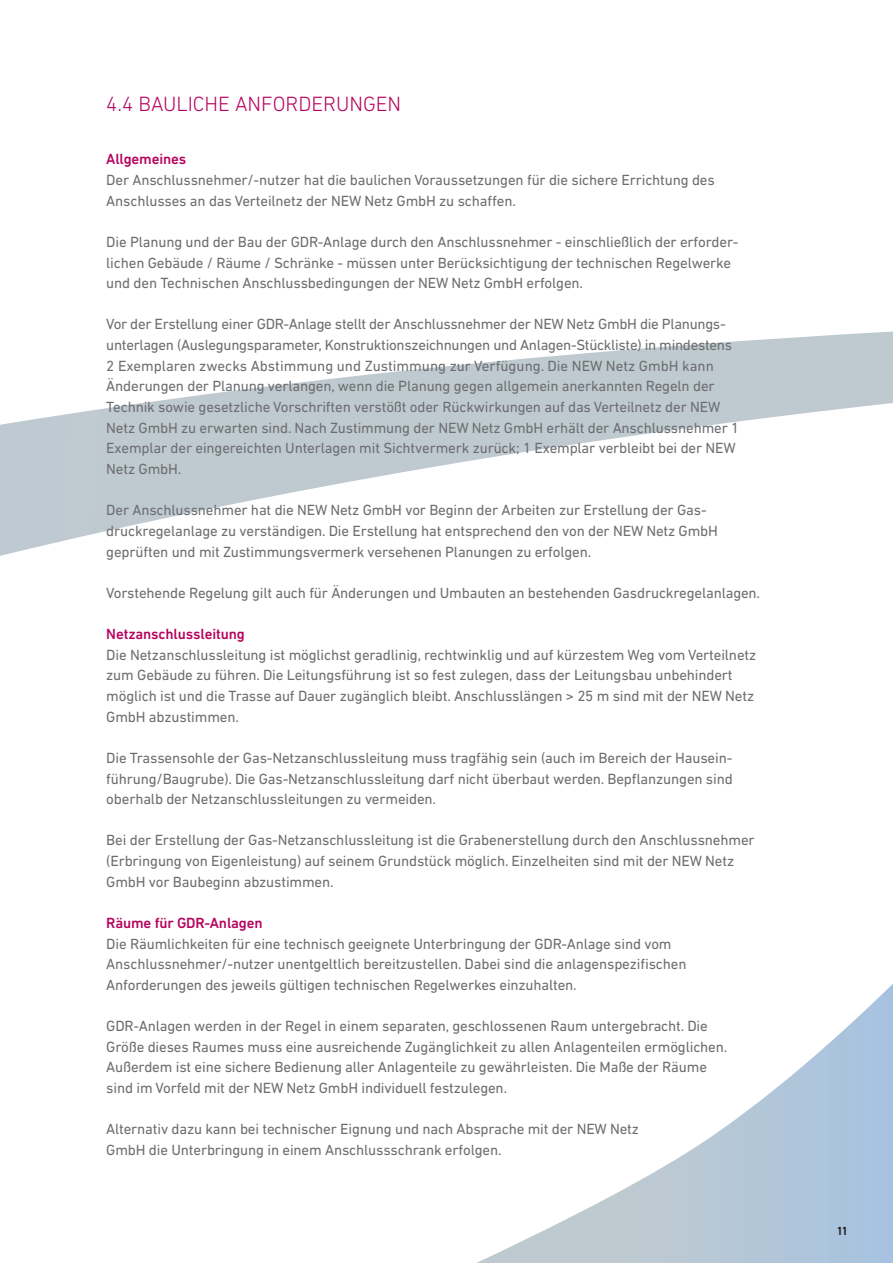
<style>
.page{position:relative;width:893px;height:1263px;background:#fff}
.page>*{position:absolute;margin:0;border:0;box-sizing:border-box;transform-origin:0 0}
.t1{font:300 21px "DIN Next LT Pro";color:#b6025e}
.t2{font:15px/20.7px "DIN Next LT Pro";letter-spacing:-.01em;color:#6c6d70}
.t3{font:500 15px "DIN Next LT Pro";letter-spacing:-.01em;color:#b6025e}
.t4{font:700 condensed 12px "DIN Next LT Pro";color:#231f20}
</style>
<div class="page">
<svg style="left:477px;top:984px;width:416px;height:279px"></svg>
<svg style="left:0;top:331px;width:893px;height:225px"></svg>
<h1 class="t1" style="left:106px;top:92px;width:296px">4.4 BAULICHE ANFORDERUNGEN</h1>
<p class="t3" style="left:106px;top:151px;width:82px">Allgemeines</p>
<p class="t2" style="left:106px;top:169px;width:610px">Der Anschlussnehmer/-nutzer hat die baulichen Voraussetzungen für die sichere Errichtung des<br>Anschlusses an das Verteilnetz der NEW Netz GmbH zu schaffen.</p>
<p class="t2" style="left:106px;top:231px;width:634px">Die Planung und der Bau der GDR-Anlage durch den Anschlussnehmer - einschließlich der erforder&shy;lichen Gebäude / Räume / Schränke - müssen unter Berücksichtigung der technischen Regelwerke und den Technischen Anschlussbedingungen der NEW Netz GmbH erfolgen.</p>
<p class="t2" style="left:106px;top:314px;width:634px">Vor der Erstellung einer GDR-Anlage stellt der Anschlussnehmer der NEW Netz GmbH die Planungs&shy;unterlagen (Auslegungsparameter, Konstruktionszeichnungen und Anlagen-Stückliste) in mindestens 2 Exemplaren zwecks Abstimmung und Zustimmung zur Verfügung. Die NEW Netz GmbH kann Änderungen der Planung verlangen, wenn die Planung gegen allgemein anerkannten Regeln der Technik sowie gesetzliche Vorschriften verstößt oder Rückwirkungen auf das Verteilnetz der NEW Netz GmbH zu erwarten sind. Nach Zustimmung der NEW Netz GmbH erhält der Anschlussnehmer 1<br>Exemplar der eingereichten Unterlagen mit Sichtvermerk zurück; 1 Exemplar verbleibt bei der NEW Netz GmbH.</p>
<p class="t2" style="left:106px;top:500px;width:613px">Der Anschlussnehmer hat die NEW Netz GmbH vor Beginn der Arbeiten zur Erstellung der Gas&shy;druckregelanlage zu verständigen. Die Erstellung hat entsprechend den von der NEW Netz GmbH geprüften und mit Zustimmungsvermerk versehenen Planungen zu erfolgen.</p>
<p class="t2" style="left:106px;top:582px;width:655px">Vorstehende Regelung gilt auch für Änderungen und Umbauten an bestehenden Gasdruckregelanlagen.</p>
<p class="t3" style="left:106px;top:625px;width:140px">Netzanschlussleitung</p>
<p class="t2" style="left:106px;top:644px;width:651px">Die Netzanschlussleitung ist möglichst geradlinig, rechtwinklig und auf kürzestem Weg vom Verteilnetz zum Gebäude zu führen. Die Leitungsführung ist so fest zulegen, dass der Leitungsbau unbehindert möglich ist und die Trasse auf Dauer zugänglich bleibt. Anschlusslängen &gt; 25 m sind mit der NEW Netz GmbH abzustimmen.</p>
<p class="t2" style="left:106px;top:747px;width:628px;text-align:justify">Die Trassensohle der Gas-Netzanschlussleitung muss tragfähig sein (auch im Bereich der Hausein&shy;führung/Baugrube). Die Gas-Netzanschlussleitung darf nicht überbaut werden. Bepflanzungen sind oberhalb der Netzanschlussleitungen zu vermeiden.</p>
<p class="t2" style="left:106px;top:830px;width:650px">Bei der Erstellung der Gas-Netzanschlussleitung ist die Grabenerstellung durch den Anschlussnehmer (Erbringung von Eigenleistung) auf seinem Grundstück möglich. Einzelheiten sind mit der NEW Netz<br>GmbH vor Baubeginn abzustimmen.</p>
<p class="t3" style="left:106px;top:914px;width:158px">Räume für GDR-Anlagen</p>
<p class="t2" style="left:106px;top:933px;width:582px">Die Räumlichkeiten für eine technisch geeignete Unterbringung der GDR-Anlage sind vom<br>Anschlussnehmer/-nutzer unentgeltlich bereitzustellen. Dabei sind die anlagenspezifischen<br>Anforderungen des jeweils gültigen technischen Regelwerkes einzuhalten.</p>
<p class="t2" style="left:106px;top:1015px;width:623px">GDR-Anlagen werden in der Regel in einem separaten, geschlossenen Raum untergebracht. Die Größe dieses Raumes muss eine ausreichende Zugänglichkeit zu allen Anlagenteilen ermöglichen.<br>Außerdem ist eine sichere Bedienung aller Anlagenteile zu gewährleisten. Die Maße der Räume sind im Vorfeld mit der NEW Netz GmbH individuell festzulegen.</p>
<p class="t2" style="left:106px;top:1119px;width:534px">Alternativ dazu kann bei technischer Eignung und nach Absprache mit der NEW Netz<br>GmbH die Unterbringung in einem Anschlussschrank erfolgen.</p>
<p class="t4" style="left:838px;top:1224px;width:11px">11</p>
</div>
